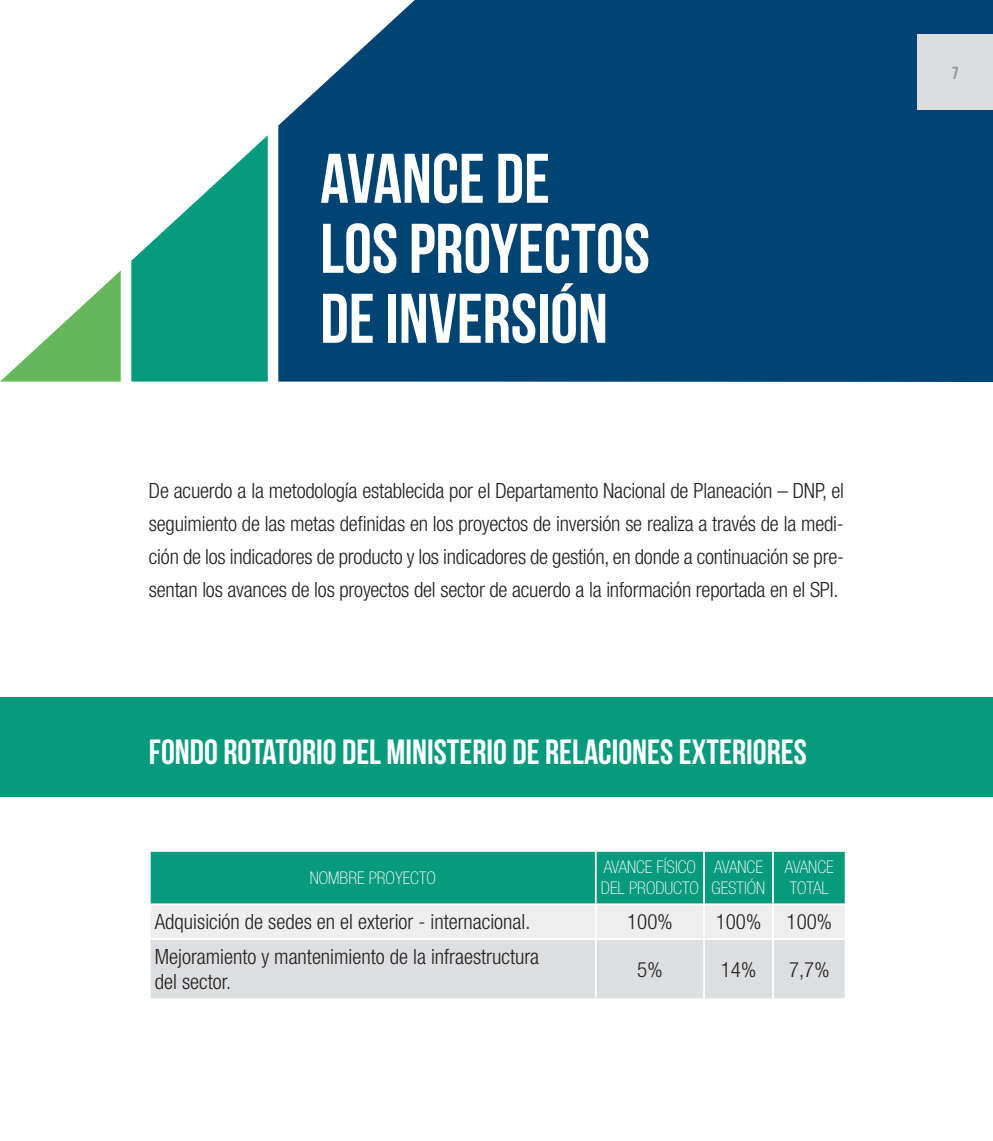
<style>
.page{position:relative;width:993px;height:1141px;background:#fff}
.page>*{position:absolute;margin:0;border:0;box-sizing:border-box;transform-origin:0 0}
.t1{font:70px/70px "Bebas Neue";color:#fff}
.t2{font:35px "Bebas Neue";color:#fff}
.t3{font:300 condensed 21px/33.2px "Helvetica Neue LT Std";color:#231f20;text-align:justify}
.t4{font:100 condensed 17.5px/21px "Helvetica Neue LT Std";color:#fff}
.t5{font:17.5px "Bebas Neue";color:#939598}
</style>
<div class="page">
<div style="left:278px;top:0;width:714px;height:382px;background:#004473"></div>
<div style="left:0;top:697px;width:992px;height:100px;background:#079a7d"></div>
<svg style="left:151px;top:852px;width:693px;height:146px;background:#94c9bf"></svg>
<hr style="left:594px;top:852px;width:2px;height:51px;background:#fff">
<hr style="left:703px;top:852px;width:1px;height:51px;background:#fff">
<hr style="left:771px;top:852px;width:2px;height:51px;background:#fff">
<hr style="left:149px;top:903px;width:446px;height:2px;background:#fff">
<hr style="left:595px;top:903px;width:108px;height:2px;background:#fff">
<hr style="left:594px;top:905px;width:2px;height:33px;background:#fff">
<hr style="left:703px;top:903px;width:69px;height:2px;background:#fff">
<hr style="left:703px;top:905px;width:1px;height:33px;background:#fff">
<hr style="left:772px;top:903px;width:74px;height:2px;background:#fff">
<hr style="left:771px;top:905px;width:2px;height:33px;background:#fff">
<hr style="left:149px;top:938px;width:446px;height:2px;background:#fff">
<hr style="left:595px;top:938px;width:108px;height:2px;background:#fff">
<hr style="left:594px;top:940px;width:2px;height:58px;background:#fff">
<hr style="left:703px;top:938px;width:69px;height:2px;background:#fff">
<hr style="left:703px;top:940px;width:1px;height:58px;background:#fff">
<hr style="left:772px;top:938px;width:74px;height:2px;background:#fff">
<hr style="left:771px;top:940px;width:2px;height:58px;background:#fff">
<svg style="left:0;top:270px;width:121px;height:112px"></svg>
<svg style="left:131px;top:135px;width:137px;height:247px"></svg>
<div style="left:917px;top:35px;width:75px;height:75px;background:#dcdddf"></div>
<h1 class="t1" style="left:320px;top:143px;width:331px">AVANCE DE<br>LOS PROYECTOS<br>DE INVERSIÓN</h1>
<p class="t3" style="left:149px;top:473px;width:696px">De acuerdo a la metodología establecida por el Departamento Nacional de Planeación – DNP, el seguimiento de las metas definidas en los proyectos de inversión se realiza a través de la medi&shy;ción de los indicadores de producto y los indicadores de gestión, en donde a continuación se pre&shy;sentan los avances de los proyectos del sector de acuerdo a la información reportada en el SPI.</p>
<h2 class="t2" style="left:149px;top:732px;width:659px">FONDO ROTATORIO DEL MINISTERIO DE RELACIONES EXTERIORES</h2>
<p class="t4" style="left:309px;top:867px;width:128px">NOMBRE PROYECTO</p>
<p class="t4" style="left:600px;top:857px;width:99px">AVANCE FÍSICO<br>DEL PRODUCTO</p>
<p class="t4" style="left:711px;top:857px;width:55px">AVANCE<br>GESTIÓN</p>
<p class="t4" style="left:784px;top:857px;width:50px">AVANCE<br>TOTAL</p>
<p class="t3" style="left:155px;top:905px;width:377px">Adquisición de sedes en el exterior - internacional.</p>
<p class="t3" style="left:627px;top:905px;width:47px">100%</p>
<p class="t3" style="left:715px;top:905px;width:118px">100% 100%</p>
<p class="t3" style="left:155px;top:944px;width:386px;line-height:25.2px">Mejoramiento y mantenimiento de la infraestructura del sector.</p>
<p class="t3" style="left:637px;top:952px;width:27px">5%</p>
<p class="t3" style="left:720px;top:952px;width:37px">14%</p>
<p class="t3" style="left:788px;top:952px;width:42px">7,7%</p>
<p class="t5" style="left:951px;top:63px;width:8px">7</p>
</div>
